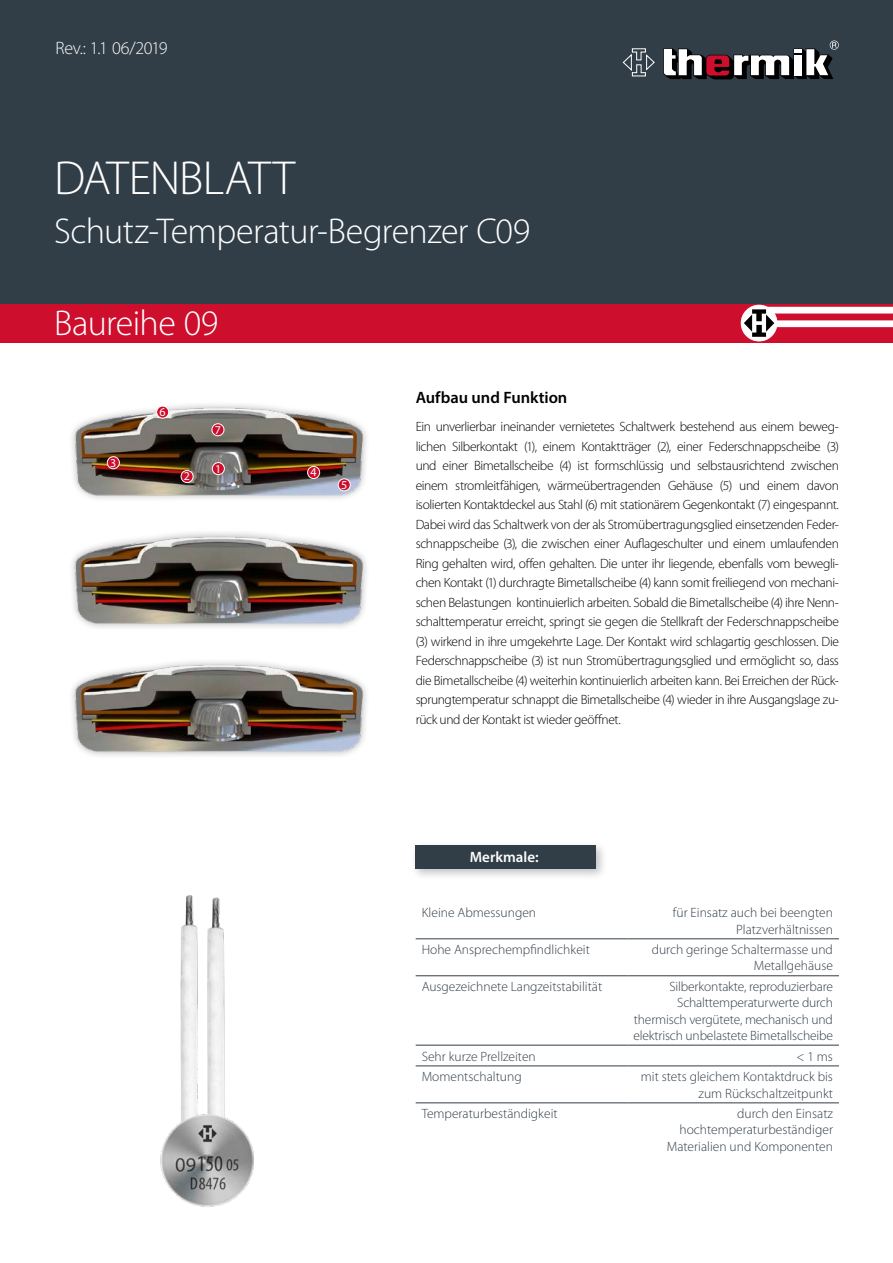
<style>
.page{position:relative;width:893px;height:1263px;background:#fff}
.page>*{position:absolute;margin:0;border:0;box-sizing:border-box;transform-origin:0 0}
.t1{font:300 48px "Myriad Pro";letter-spacing:-.02em;color:#fff}
.t2{font:300 36px "Myriad Pro";letter-spacing:-.02em;color:#fff}
.t3{font:300 18px "Myriad Pro";letter-spacing:-.02em;color:#fff}
.t4{font:600 16.5px "Myriad Pro";letter-spacing:-.005em;color:#000}
.t5{font:600 15px "Myriad Pro";letter-spacing:.005em;color:#fff}
.t6{font:300 13.5px/19.5px "Myriad Pro";letter-spacing:-.025em;color:#000;text-align:justify}
.t7{font:300 13.5px/16.2px "Myriad Pro";color:#313e48;text-align:right}
.t8{font:12px "Myriad Pro";color:#fff}
</style>
<div class="page">
<img style="left:160px;top:895px;width:93px;height:312px">
<div style="left:0;top:0;width:893px;height:306px;background:#313e48"></div>
<div style="left:410px;top:840px;width:197px;height:40px;background:#000;opacity:.25"></div>
<div style="left:416px;top:846px;width:180px;height:23px;background:#313e48"></div>
<div style="left:0;top:304px;width:893px;height:38px;background:#ce0e2d"></div>
<div style="left:743px;top:320px;width:150px;height:7px;background:#fff"></div>
<div style="left:758px;top:307px;width:135px;height:7px;background:#fff"></div>
<div style="left:741px;top:305px;width:36px;height:36px;background:#fff;border-radius:50%"></div>
<div style="left:741px;top:305px;width:36px;height:36px;border:1px solid #fff;border-radius:50%"></div>
<svg style="left:744px;top:309px;width:30px;height:28px"></svg>
<hr style="left:416px;top:938px;width:211px;height:1px;background:#313e48">
<hr style="left:627px;top:938px;width:212px;height:1px;background:#313e48">
<hr style="left:416px;top:975px;width:211px;height:1px;background:#313e48">
<hr style="left:627px;top:975px;width:212px;height:1px;background:#313e48">
<hr style="left:416px;top:1045px;width:211px;height:1px;background:#313e48">
<hr style="left:627px;top:1045px;width:212px;height:1px;background:#313e48">
<hr style="left:416px;top:1066px;width:211px;height:1px;background:#313e48">
<hr style="left:627px;top:1066px;width:212px;height:1px;background:#313e48">
<hr style="left:416px;top:1102px;width:211px;height:1px;background:#313e48">
<hr style="left:627px;top:1102px;width:212px;height:1px;background:#313e48">
<svg style="left:663px;top:42px;width:174px;height:37px"></svg>
<svg style="left:622px;top:48px;width:33px;height:29px"></svg>
<img style="left:71px;top:404px;width:296px;height:95px">
<img style="left:72px;top:532px;width:295px;height:96px">
<img style="left:71px;top:661px;width:296px;height:95px">
<div style="left:212px;top:463px;width:12px;height:12px;background:#ce0e2d;border-radius:50%"></div>
<div style="left:212px;top:462px;width:13px;height:13px;border:1px solid #fff;border-radius:50%"></div>
<div style="left:181px;top:470px;width:12px;height:12px;background:#ce0e2d;border-radius:50%"></div>
<div style="left:181px;top:470px;width:12px;height:13px;border:1px solid #fff;border-radius:50%"></div>
<div style="left:107px;top:457px;width:12px;height:12px;background:#ce0e2d;border-radius:50%"></div>
<div style="left:107px;top:456px;width:13px;height:13px;border:1px solid #fff;border-radius:50%"></div>
<div style="left:308px;top:466px;width:12px;height:12px;background:#ce0e2d;border-radius:50%"></div>
<div style="left:307px;top:466px;width:13px;height:13px;border:1px solid #fff;border-radius:50%"></div>
<div style="left:338px;top:479px;width:12px;height:12px;background:#ce0e2d;border-radius:50%"></div>
<div style="left:338px;top:478px;width:13px;height:13px;border:1px solid #fff;border-radius:50%"></div>
<div style="left:157px;top:406px;width:12px;height:12px;background:#ce0e2d;border-radius:50%"></div>
<div style="left:156px;top:406px;width:13px;height:12px;border:1px solid #fff;border-radius:50%"></div>
<div style="left:212px;top:424px;width:12px;height:12px;background:#ce0e2d;border-radius:50%"></div>
<div style="left:212px;top:423px;width:12px;height:13px;border:1px solid #fff;border-radius:50%"></div>
<h3 class="t3" style="left:55px;top:38px;width:114px">Rev.: 1.1 06/2019</h3>
<h1 class="t1" style="left:54px;top:152px;width:243px">DATENBLATT</h1>
<h2 class="t2" style="left:54px;top:211px;width:478px">Schutz-Temperatur-Begrenzer C09</h2>
<h2 class="t2" style="left:54px;top:303px;width:166px">Baureihe 09</h2>
<p class="t8" style="left:159px;top:405px;width:8px">6</p>
<p class="t4" style="left:416px;top:387px;width:153px">Aufbau und Funktion</p>
<p class="t8" style="left:110px;top:455px;width:8px">3</p>
<p class="t8" style="left:184px;top:469px;width:8px">2</p>
<p class="t8" style="left:215px;top:422px;width:8px">7</p>
<p class="t6" style="left:416px;top:417px;width:425px">Ein unverlierbar ineinander vernietetes Schaltwerk bestehend aus einem beweg&shy;lichen Silberkontakt (1), einem Kontaktträger (2), einer Federschnappscheibe (3) und einer Bimetallscheibe (4) ist formschlüssig und selbstausrichtend zwischen einem stromleitfähigen, wärmeübertragenden Gehäuse (5) und einem davon isolierten Kontaktdeckel aus Stahl (6) mit stationärem Gegenkontakt (7) eingespannt.<br>Dabei wird das Schaltwerk von der als Stromübertragungsglied einsetzenden Feder&shy;schnappscheibe (3), die zwischen einer Auflageschulter und einem umlaufenden Ring gehalten wird, offen gehalten. Die unter ihr liegende, ebenfalls vom bewegli&shy;chen Kontakt (1) durchragte Bimetallscheibe (4) kann somit freiliegend von mechani&shy;schen Belastungen kontinuierlich arbeiten. Sobald die Bimetallscheibe (4) ihre Nenn&shy;schalttemperatur erreicht, springt sie gegen die Stellkraft der Federschnappscheibe (3) wirkend in ihre umgekehrte Lage. Der Kontakt wird schlagartig geschlossen. Die Federschnappscheibe (3) ist nun Stromübertragungsglied und ermöglicht so, dass die Bimetallscheibe (4) weiterhin kontinuierlich arbeiten kann. Bei Erreichen der Rück&shy;sprungtemperatur schnappt die Bimetallscheibe (4) wieder in ihre Ausgangslage zu&shy;rück und der Kontakt ist wieder geöffnet.</p>
<p class="t8" style="left:215px;top:461px;width:8px">1</p>
<p class="t8" style="left:310px;top:465px;width:8px">4</p>
<p class="t8" style="left:341px;top:477px;width:8px">5</p>
<p class="t5" style="left:470px;top:847px;width:71px">Merkmale:</p>
<p class="t7" style="left:422px;top:905px;width:116px">Kleine Abmessungen</p>
<p class="t7" style="left:673px;top:905px;width:162px">für Einsatz auch bei beengten<br>Platzverhältnissen</p>
<p class="t7" style="left:422px;top:942px;width:170px">Hohe Ansprechempfindlichkeit</p>
<p class="t7" style="left:652px;top:942px;width:183px">durch geringe Schaltermasse und<br>Metallgehäuse</p>
<p class="t7" style="left:422px;top:979px;width:182px">Ausgezeichnete Langzeitstabilität</p>
<p class="t7" style="left:633px;top:979px;width:201px">Silberkontakte, reproduzierbare Schalttemperaturwerte durch thermisch vergütete, mechanisch und elektrisch unbelastete Bimetallscheibe</p>
<p class="t7" style="left:422px;top:1048px;width:116px">Sehr kurze Prellzeiten</p>
<p class="t7" style="left:796px;top:1048px;width:38px">&lt; 1 ms</p>
<p class="t7" style="left:422px;top:1069px;width:102px">Momentschaltung</p>
<p class="t7" style="left:641px;top:1069px;width:194px">mit stets gleichem Kontaktdruck bis zum Rückschaltzeitpunkt</p>
<p class="t7" style="left:422px;top:1106px;width:138px">Temperaturbeständigkeit</p>
<p class="t7" style="left:667px;top:1106px;width:168px">durch den Einsatz hochtemperaturbeständiger<br>Materialien und Komponenten</p>
</div>
